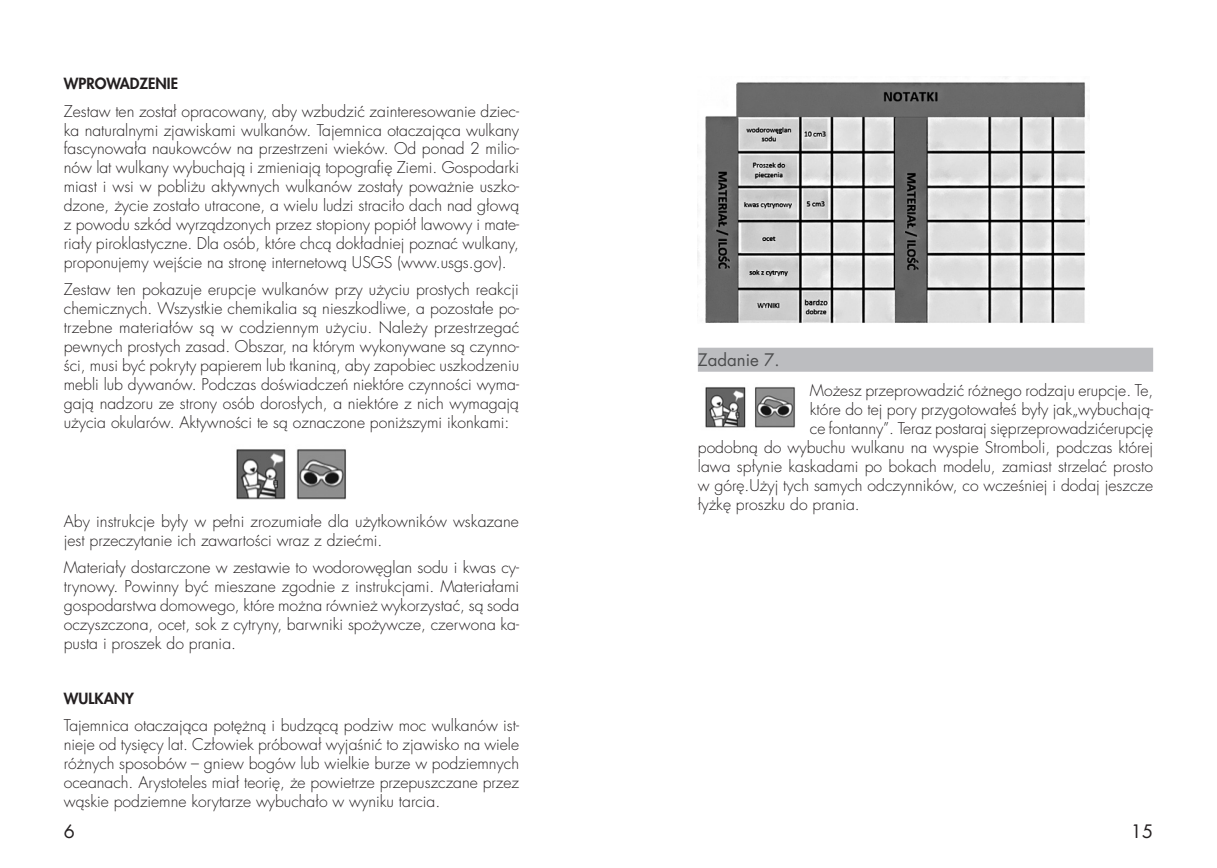
<style>
.page{position:relative;width:1217px;height:868px;background:#fff}
.page>*{position:absolute;margin:0;border:0;box-sizing:border-box;transform-origin:0 0}
.t1{font:18px "Futura LT";color:#231f20}
.t2{font:16.8px "Futura LTS Book";color:#4b4c4d}
.t3{font:300 15.75px/18.9px "Futura LTS";color:#231f20;text-align:justify}
.t4{font:800 15px "Futura LTS";color:#231f20}
</style>
<div class="page">
<img style="left:236px;top:449px;width:110px;height:50px">
<div style="left:697px;top:347px;width:455px;height:24px;background:#bcbdc0"></div>
<img style="left:697px;top:77px;width:392px;height:246px">
<img style="left:705px;top:387px;width:90px;height:41px">
<p class="t4" style="left:64px;top:74px;width:116px">WPROWADZENIE</p>
<p class="t3" style="left:64px;top:102px;width:457px">Zestaw ten został opracowany, aby wzbudzić zainteresowanie dziec&shy;ka naturalnymi zjawiskami wulkanów. Tajemnica otaczająca wulkany fascynowała naukowców na przestrzeni wieków. Od ponad 2 milio&shy;nów lat wulkany wybuchają i zmieniają topografię Ziemi. Gospodarki miast i wsi w pobliżu aktywnych wulkanów zostały poważnie uszko&shy;dzone, życie zostało utracone, a wielu ludzi straciło dach nad głową z powodu szkód wyrządzonych przez stopiony popiół lawowy i mate&shy;riały piroklastyczne. Dla osób, które chcą dokładniej poznać wulkany, proponujemy wejście na stronę internetową USGS (www.usgs.gov).</p>
<p class="t3" style="left:64px;top:280px;width:457px">Zestaw ten pokazuje erupcje wulkanów przy użyciu prostych reakcji chemicznych. Wszystkie chemikalia są nieszkodliwe, a pozostałe po&shy;trzebne materiałów są w codziennym użyciu. Należy przestrzegać pewnych prostych zasad. Obszar, na którym wykonywane są czynno&shy;ści, musi być pokryty papierem lub tkaniną, aby zapobiec uszkodzeniu mebli lub dywanów. Podczas doświadczeń niektóre czynności wyma&shy;gają nadzoru ze strony osób dorosłych, a niektóre z nich wymagają użycia okularów. Aktywności te są oznaczone poniższymi ikonkami:</p>
<p class="t3" style="left:64px;top:512px;width:456px">Aby instrukcje były w pełni zrozumiałe dla użytkowników wskazane jest przeczytanie ich zawartości wraz z dziećmi.</p>
<p class="t3" style="left:64px;top:558px;width:457px">Materiały dostarczone w zestawie to wodorowęglan sodu i kwas cy&shy;trynowy. Powinny być mieszane zgodnie z instrukcjami. Materiałami gospodarstwa domowego, które można również wykorzystać, są soda oczyszczona, ocet, sok z cytryny, barwniki spożywcze, czerwona ka&shy;pusta i proszek do prania.</p>
<p class="t4" style="left:64px;top:688px;width:72px">WULKANY</p>
<p class="t3" style="left:64px;top:716px;width:456px">Tajemnica otaczająca potężną i budzącą podziw moc wulkanów ist&shy;nieje od tysięcy lat. Człowiek próbował wyjaśnić to zjawisko na wiele różnych sposobów – gniew bogów lub wielkie burze w podziemnych oceanach. Arystoteles miał teorię, że powietrze przepuszczane przez wąskie podziemne korytarze wybuchało w wyniku tarcia.</p>
<p class="t1" style="left:64px;top:819px;width:13px">6</p>
<p class="t2" style="left:697px;top:349px;width:83px">Zadanie 7.</p>
<p class="t3" style="left:809px;top:381px;width:345px">Możesz przeprowadzić różnego rodzaju erupcje. Te,</p>
<p class="t3" style="left:809px;top:400px;width:344px">które do tej pory przygotowałeś były jak„wybuchają-</p>
<p class="t3" style="left:809px;top:419px;width:345px">ce fontanny”. Teraz postaraj sięprzeprowadzićerupcję</p>
<p class="t3" style="left:697px;top:438px;width:456px">podobną do wybuchu wulkanu na wyspie Stromboli, podczas której</p>
<p class="t3" style="left:697px;top:457px;width:456px">lawa spłynie kaskadami po bokach modelu, zamiast strzelać prosto</p>
<p class="t3" style="left:697px;top:476px;width:456px">w górę.Użyj tych samych odczynników, co wcześniej i dodaj jeszcze</p>
<p class="t3" style="left:697px;top:494px;width:163px">łyżkę proszku do prania.</p>
<p class="t1" style="left:1130px;top:819px;width:24px">15</p>
</div>
